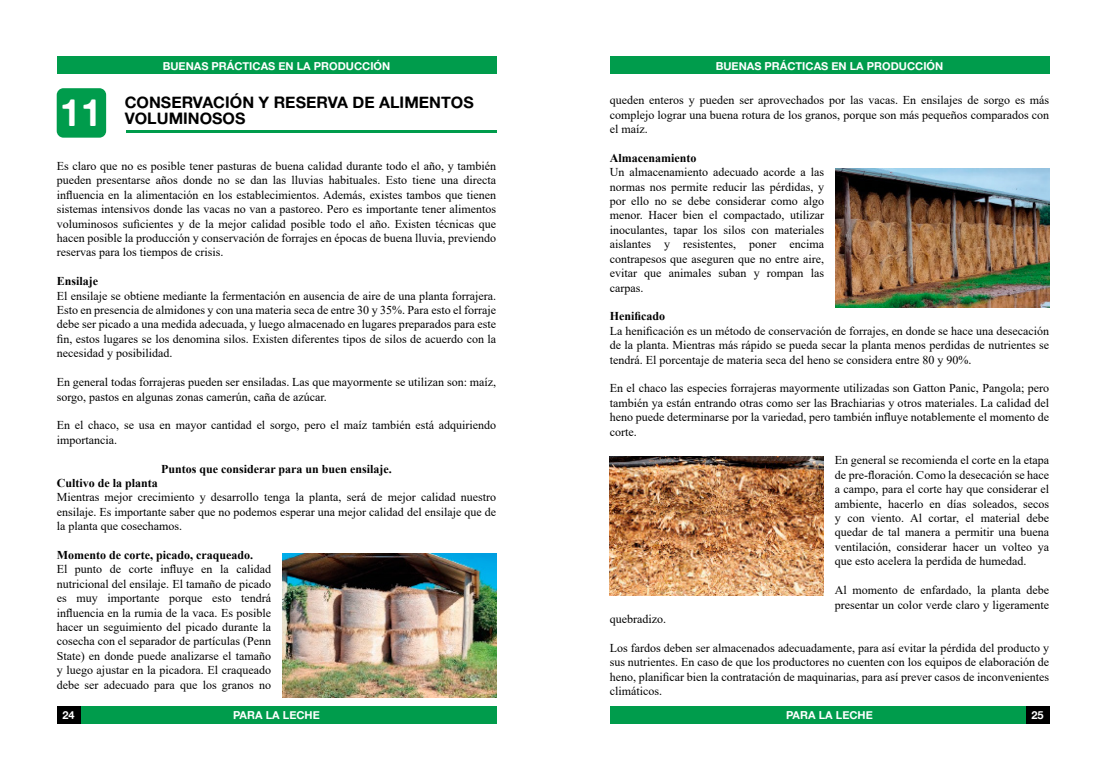
<style>
.page{position:relative;width:1106px;height:780px;background:#fff}
.page>*{position:absolute;margin:0;border:0;box-sizing:border-box;transform-origin:0 0}
.t1{font:38px "Alte Haas Grotesk Bold";color:#fff}
.t2{font:16px/16px "Alte Haas Grotesk Bold";color:#000}
.t3{font:12px/14.4px "Times New Roman";color:#000;text-align:justify}
.t4{font:700 12px "Times New Roman";color:#000}
.t5{font:11px "Alte Haas Grotesk Bold";color:#fff}
</style>
<div class="page">
<div style="left:57px;top:706px;width:439px;height:17px;background:#009c4c"></div>
<div style="left:609px;top:706px;width:440px;height:17px;background:#009c4c"></div>
<div style="left:1025px;top:706px;width:24px;height:17px;background:#000"></div>
<div style="left:57px;top:57px;width:439px;height:17px;background:#009c4c"></div>
<div style="left:609px;top:57px;width:440px;height:17px;background:#009c4c"></div>
<div style="left:57px;top:706px;width:23px;height:17px;background:#000"></div>
<div style="left:57px;top:88px;width:49px;height:50px;background:#009c4c;border-radius:7px"></div>
<hr style="left:126px;top:130px;width:370px;height:2px;background:#009c4c">
<img style="left:282px;top:553px;width:214px;height:144px">
<img style="left:835px;top:169px;width:214px;height:139px">
<img style="left:609px;top:456px;width:214px;height:139px">
<p class="t5" style="left:163px;top:59px;width:229px">BUENAS PRÁCTICAS EN LA PRODUCCIÓN</p>
<p class="t5" style="left:715px;top:59px;width:229px">BUENAS PRÁCTICAS EN LA PRODUCCIÓN</p>
<h1 class="t1" style="left:60px;top:89px;width:44px">11</h1>
<h2 class="t2" style="left:125px;top:94px;width:350px">CONSERVACIÓN Y RESERVA DE ALIMENTOS<br>VOLUMINOSOS</h2>
<p class="t3" style="left:609px;top:93px;width:441px">queden enteros y pueden ser aprovechados por las vacas. En ensilajes de sorgo es más complejo lograr una buena rotura de los granos, porque son más pequeños comparados con el maíz.</p>
<p class="t4" style="left:609px;top:149px;width:88px">Almacenamiento</p>
<p class="t3" style="left:609px;top:165px;width:216px">Un almacenamiento adecuado acorde a las normas nos permite reducir las pérdidas, y por ello no se debe considerar como algo menor. Hacer bien el compactado, utilizar inoculantes, tapar los silos con materiales aislantes y resistentes, poner encima contrapesos que aseguren que no entre aire, evitar que animales suban y rompan las carpas.</p>
<p class="t4" style="left:609px;top:307px;width:57px">Henificado</p>
<p class="t3" style="left:609px;top:323px;width:441px">La henificación es un método de conservación de forrajes, en donde se hace una desecación de la planta. Mientras más rápido se pueda secar la planta menos perdidas de nutrientes se tendrá. El porcentaje de materia seca del heno se considera entre 80 y 90%.</p>
<p class="t3" style="left:609px;top:381px;width:441px">En el chaco las especies forrajeras mayormente utilizadas son Gatton Panic, Pangola; pero también ya están entrando otras como ser las Brachiarias y otros materiales. La calidad del heno puede determinarse por la variedad, pero también influye notablemente el momento de corte.</p>
<p class="t3" style="left:834px;top:453px;width:216px">En general se recomienda el corte en la etapa de pre-floración. Como la desecación se hace a campo, para el corte hay que considerar el ambiente, hacerlo en días soleados, secos y con viento. Al cortar, el material debe quedar de tal manera a permitir una buena ventilación, considerar hacer un volteo ya que esto acelera la perdida de humedad.</p>
<p class="t3" style="left:834px;top:582px;width:216px">Al momento de enfardado, la planta debe presentar un color verde claro y ligeramente</p>
<p class="t3" style="left:609px;top:611px;width:58px">quebradizo.</p>
<p class="t3" style="left:609px;top:640px;width:441px">Los fardos deben ser almacenados adecuadamente, para así evitar la pérdida del producto y sus nutrientes. En caso de que los productores no cuenten con los equipos de elaboración de heno, planificar bien la contratación de maquinarias, para así prever casos de inconvenientes climáticos.</p>
<p class="t3" style="left:57px;top:158px;width:441px">Es claro que no es posible tener pasturas de buena calidad durante todo el año, y también pueden presentarse años donde no se dan las lluvias habituales. Esto tiene una directa influencia en la alimentación en los establecimientos. Además, existes tambos que tienen sistemas intensivos donde las vacas no van a pastoreo. Pero es importante tener alimentos voluminosos suficientes y de la mejor calidad posible todo el año. Existen técnicas que hacen posible la producción y conservación de forrajes en épocas de buena lluvia, previendo reservas para los tiempos de crisis.</p>
<p class="t4" style="left:57px;top:272px;width:43px">Ensilaje</p>
<p class="t3" style="left:57px;top:288px;width:441px">El ensilaje se obtiene mediante la fermentación en ausencia de aire de una planta forrajera.<br>Esto en presencia de almidones y con una materia seca de entre 30 y 35%. Para esto el forraje debe ser picado a una medida adecuada, y luego almacenado en lugares preparados para este fin, estos lugares se los denomina silos. Existen diferentes tipos de silos de acuerdo con la necesidad y posibilidad.</p>
<p class="t3" style="left:57px;top:374px;width:441px">En general todas forrajeras pueden ser ensiladas. Las que mayormente se utilizan son: maíz, sorgo, pastos en algunas zonas camerún, caña de azúcar.</p>
<p class="t3" style="left:57px;top:417px;width:441px">En el chaco, se usa en mayor cantidad el sorgo, pero el maíz también está adquiriendo importancia.</p>
<p class="t4" style="left:161px;top:460px;width:232px">Puntos que considerar para un buen ensilaje.</p>
<p class="t4" style="left:57px;top:474px;width:103px">Cultivo de la planta</p>
<p class="t3" style="left:57px;top:489px;width:441px">Mientras mejor crecimiento y desarrollo tenga la planta, será de mejor calidad nuestro ensilaje. Es importante saber que no podemos esperar una mejor calidad del ensilaje que de la planta que cosechamos.</p>
<p class="t4" style="left:57px;top:546px;width:198px">Momento de corte, picado, craqueado.</p>
<p class="t3" style="left:57px;top:561px;width:216px">El punto de corte influye en la calidad nutricional del ensilaje. El tamaño de picado es muy importante porque esto tendrá influencia en la rumia de la vaca. Es posible hacer un seguimiento del picado durante la cosecha con el separador de partículas (Penn State) en donde puede analizarse el tamaño y luego ajustar en la picadora. El craqueado debe ser adecuado para que los granos no</p>
<p class="t5" style="left:62px;top:708px;width:14px">24</p>
<p class="t5" style="left:233px;top:708px;width:88px">PARA LA LECHE</p>
<p class="t5" style="left:786px;top:708px;width:88px">PARA LA LECHE</p>
<p class="t5" style="left:1031px;top:708px;width:14px">25</p>
</div>
